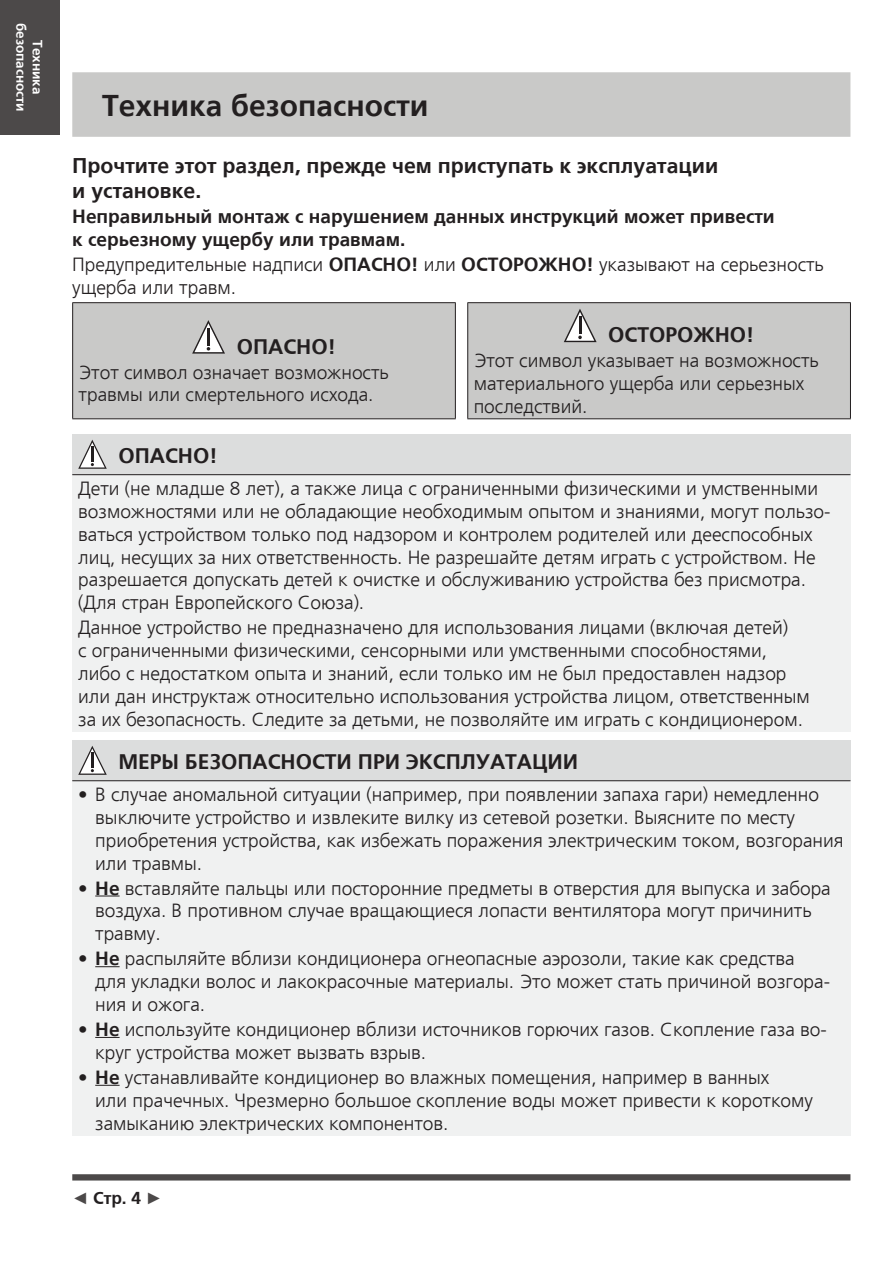
<style>
.page{position:relative;width:893px;height:1263px;background:#fff}
.page>*{position:absolute;margin:0;border:0;box-sizing:border-box;transform-origin:0 0}
.Раздел{font:700 30px "Frutiger LTCYR";color:#231f20}
.Подподраздел_1{font:700 21.3px/25.5px "Frutiger LTCYR";color:#231f20}
.Опасно{font:700 21px "Frutiger LTCYR";color:#231f20}
.Текст{font:300 19.05px/22.8px "Frutiger LTCYR";color:#231f20}
.Болд{font:700 19.05px/22.8px "Frutiger LTCYR";color:#231f20}
.t1{font:700 17.25px "Frutiger LTCYR";color:#231f20}
.t2{font:700 13.5px/16.2px "Frutiger LTCYR";color:#fff;text-align:center}
.s1{font-weight:700}
.s2{font-family:"Arial";font-size:16.5px;color:#4c4949}
</style>
<div class="page">
<div style="left:0;top:0;width:60px;height:135px;background:#4c4949"></div>
<div style="left:72px;top:1174px;width:778px;height:6px;background:#4c4949"></div>
<div style="left:72px;top:72px;width:778px;height:65px;background:#c9c9c8"></div>
<div style="left:73px;top:303px;width:777px;height:115px;background:#c9c9c8"></div>
<hr style="left:72px;top:302px;width:384px;height:1px;background:#231f20">
<hr style="left:72px;top:303px;width:1px;height:115px;background:#231f20">
<hr style="left:455px;top:303px;width:1px;height:115px;background:#231f20">
<hr style="left:467px;top:302px;width:384px;height:1px;background:#231f20">
<hr style="left:467px;top:303px;width:1px;height:115px;background:#231f20">
<hr style="left:850px;top:303px;width:1px;height:115px;background:#231f20">
<hr style="left:72px;top:418px;width:384px;height:1px;background:#231f20">
<hr style="left:467px;top:418px;width:384px;height:1px;background:#231f20">
<svg style="left:192px;top:320px;width:33px;height:34px"></svg>
<svg style="left:564px;top:309px;width:33px;height:33px"></svg>
<div style="left:72px;top:434px;width:778px;height:41px;background:#dcdddd"></div>
<div style="left:72px;top:475px;width:778px;height:257px;background:#f0f1f1"></div>
<hr style="left:72px;top:474px;width:778px;height:1px;background:#231f20">
<svg style="left:78px;top:440px;width:29px;height:29px"></svg>
<div style="left:72px;top:740px;width:778px;height:41px;background:#dcdddd"></div>
<div style="left:72px;top:781px;width:778px;height:354px;background:#f0f1f1"></div>
<hr style="left:72px;top:780px;width:778px;height:1px;background:#231f20">
<svg style="left:78px;top:746px;width:29px;height:29px"></svg>
<svg style="left:95px;top:895px;width:25px;height:1px"></svg>
<svg style="left:95px;top:966px;width:25px;height:1px"></svg>
<svg style="left:95px;top:1037px;width:25px;height:1px"></svg>
<svg style="left:95px;top:1085px;width:25px;height:1px"></svg>
<p class="t2" style="left:45px;top:23px;width:90px;rotate:90deg">Техника безопасности</p>
<p class="Раздел" style="left:102px;top:89px;width:328px">Техника безопасности</p>
<p class="Подподраздел_1" style="left:72px;top:153px;width:647px">Прочтите этот раздел, прежде чем приступать к эксплуатации и установке.</p>
<p class="Болд" style="left:72px;top:206px;width:704px">Неправильный монтаж с нарушением данных инструкций может привести к серьезному ущербу или травмам.</p>
<p class="Текст" style="left:72px;top:254px;width:753px">Предупредительные надписи <span class="s1">ОПАСНО!</span> или <span class="s1">ОСТОРОЖНО!</span> указывают на серьезность ущерба или травм.</p>
<p class="Опасно" style="left:237px;top:335px;width:101px">ОПАСНО!</p>
<p class="Текст" style="left:79px;top:361px;width:312px">Этот символ означает возможность травмы или смертельного исхода.</p>
<p class="Опасно" style="left:608px;top:323px;width:148px">ОСТОРОЖНО!</p>
<p class="Текст" style="left:474px;top:349px;width:347px">Этот символ указывает на возможность материального ущерба или серьезных последствий.</p>
<p class="Опасно" style="left:118px;top:444px;width:101px">ОПАСНО!</p>
<p class="Текст" style="left:78px;top:477px;width:754px">Дети (не младше 8 лет), а также лица с ограниченными физическими и умственными возможностями или не обладающие необходимым опытом и знаниями, могут пользо&shy;ваться устройством только под надзором и контролем родителей или дееспособных лиц, несущих за них ответственность. Не разрешайте детям играть с устройством. Не разрешается допускать детей к очистке и обслуживанию устройства без присмотра. (Для стран Европейского Союза).</p>
<p class="Текст" style="left:78px;top:617px;width:733px">Данное устройство не предназначено для использования лицами (включая детей)<br>с ограниченными физическими, сенсорными или умственными способностями, либо с недостатком опыта и знаний, если только им не был предоставлен надзор или дан инструктаж относительно использования устройства лицом, ответственным за их безопасность. Следите за детьми, не позволяйте им играть с кондиционером.</p>
<p class="Опасно" style="left:118px;top:750px;width:461px">МЕРЫ БЕЗОПАСНОСТИ ПРИ ЭКСПЛУАТАЦИИ</p>
<p class="Текст" style="left:95px;top:783px;width:750px;text-indent:-17px">• В случае аномальной ситуации (например, при появлении запаха гари) немедленно выключите устройство и извлеките вилку из сетевой розетки. Выясните по месту приобретения устройства, как избежать поражения электрическим током, возгорания или травмы.</p>
<p class="Текст" style="left:95px;top:877px;width:737px;text-indent:-17px">• <span class="s1">Не</span> вставляйте пальцы или посторонние предметы в отверстия для выпуска и забора воздуха. В противном случае вращающиеся лопасти вентилятора могут причинить травму.</p>
<p class="Текст" style="left:95px;top:948px;width:736px;text-indent:-17px">• <span class="s1">Не</span> распыляйте вблизи кондиционера огнеопасные аэрозоли, такие как средства для укладки волос и лакокрасочные материалы. Это может стать причиной возгора&shy;ния и ожога.</p>
<p class="Текст" style="left:95px;top:1018px;width:733px;text-indent:-17px">• <span class="s1">Не</span> используйте кондиционер вблизи источников горючих газов. Скопление газа во&shy;круг устройства может вызвать взрыв.</p>
<p class="Текст" style="left:95px;top:1066px;width:719px;text-indent:-17px">• <span class="s1">Не</span> устанавливайте кондиционер во влажных помещения, например в ванных<br>или прачечных. Чрезмерно большое скопление воды может привести к короткому замыканию электрических компонентов.</p>
<p class="t1" style="left:72px;top:1188px;width:91px"><span class="s2">◄</span> Стр. 4 <span class="s2">►</span></p>
</div>
